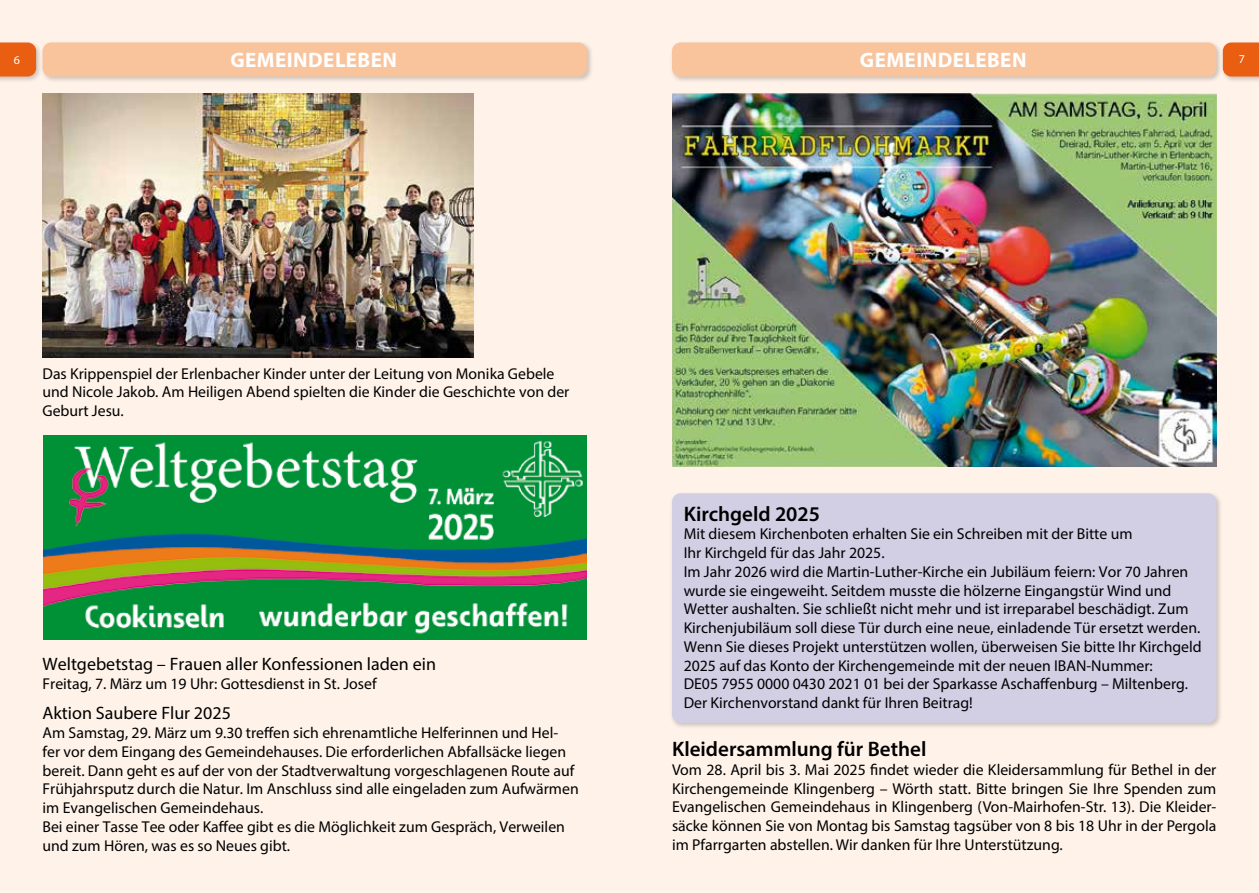
<style>
.page{position:relative;width:1259px;height:893px;background:#fef2e9}
.page>*{position:absolute;margin:0;border:0;box-sizing:border-box;transform-origin:0 0}
.t1{font:600 21px "Myriad Pro";color:#000}
.t2{font:700 21px "Myriad Pro";letter-spacing:.02em;color:#fff}
.t3{font:18px "Myriad Pro";color:#000}
.t4{font:15.75px/18.8px "Myriad Pro";color:#000}
.t5{font:12px "Myriad Pro";color:#fff}
</style>
<div class="page">
<div style="left:0;top:40px;width:43px;height:43px;background:#000;opacity:.2"></div>
<svg style="left:0;top:43px;width:36px;height:34px"></svg>
<div style="left:1220px;top:40px;width:39px;height:43px;background:#000;opacity:.2"></div>
<svg style="left:1223px;top:43px;width:36px;height:34px"></svg>
<div style="left:669px;top:40px;width:554px;height:43px;background:#000;opacity:.2"></div>
<div style="left:672px;top:43px;width:544px;height:34px;background:#f9c49c;border-radius:9px"></div>
<div style="left:669px;top:491px;width:554px;height:238px;background:#000;opacity:.2"></div>
<div style="left:672px;top:493px;width:544px;height:230px;background:#d2cee4;border-radius:9px"></div>
<div style="left:40px;top:40px;width:553px;height:43px;background:#000;opacity:.2"></div>
<div style="left:43px;top:43px;width:544px;height:34px;background:#f9c49c;border-radius:9px"></div>
<img style="left:43px;top:435px;width:543px;height:204px">
<img style="left:672px;top:94px;width:544px;height:372px">
<img style="left:43px;top:94px;width:430px;height:264px">
<p class="t5" style="left:14px;top:53px;width:8px">6</p>
<h1 class="t2" style="left:860px;top:46px;width:168px">GEMEINDELEBEN</h1>
<p class="t5" style="left:1238px;top:52px;width:8px">7</p>
<h1 class="t2" style="left:230px;top:46px;width:168px">GEMEINDELEBEN</h1>
<p class="t4" style="left:43px;top:364px;width:528px">Das Krippenspiel der Erlenbacher Kinder unter der Leitung von Monika Gebele und Nicole Jakob. Am Heiligen Abend spielten die Kinder die Geschichte von der<br>Geburt Jesu.</p>
<p class="t3" style="left:43px;top:653px;width:395px">Weltgebetstag – Frauen aller Konfessionen laden ein</p>
<p class="t4" style="left:43px;top:674px;width:336px">Freitag, 7. März um 19 Uhr: Gottesdienst in St. Josef</p>
<p class="t3" style="left:43px;top:702px;width:190px">Aktion Saubere Flur 2025</p>
<p class="t4" style="left:43px;top:723px;width:538px">Am Samstag, 29. März um 9.30 treffen sich ehrenamtliche Helferinnen und Hel&shy;fer vor dem Eingang des Gemeindehauses. Die erforderlichen Abfallsäcke liegen bereit. Dann geht es auf der von der Stadtverwaltung vorgeschlagenen Route auf Frühjahrsputz durch die Natur. Im Anschluss sind alle eingeladen zum Aufwärmen im Evangelischen Gemeindehaus.<br>Bei einer Tasse Tee oder Kaffee gibt es die Möglichkeit zum Gespräch, Verweilen und zum Hören, was es so Neues gibt.</p>
<h1 class="t1" style="left:684px;top:500px;width:138px">Kirchgeld 2025</h1>
<p class="t4" style="left:684px;top:525px;width:519px">Mit diesem Kirchenboten erhalten Sie ein Schreiben mit der Bitte um<br>Ihr Kirchgeld für das Jahr 2025.<br>Im Jahr 2026 wird die Martin-Luther-Kirche ein Jubiläum feiern: Vor 70 Jahren wurde sie eingeweiht. Seitdem musste die hölzerne Eingangstür Wind und Wetter aushalten. Sie schließt nicht mehr und ist irreparabel beschädigt. Zum Kirchenjubiläum soll diese Tür durch eine neue, einladende Tür ersetzt werden.<br>Wenn Sie dieses Projekt unterstützen wollen, überweisen Sie bitte Ihr Kirchgeld 2025 auf das Konto der Kirchengemeinde mit der neuen IBAN-Nummer:<br>DE05 7955 0000 0430 2021 01 bei der Sparkasse Aschaffenburg – Miltenberg.<br>Der Kirchenvorstand dankt für Ihren Beitrag!</p>
<h1 class="t1" style="left:672px;top:736px;width:256px">Kleidersammlung für Bethel</h1>
<p class="t4" style="left:672px;top:760px;width:546px;text-align:justify">Vom 28. April bis 3. Mai 2025 findet wieder die Kleidersammlung für Bethel in der Kirchengemeinde Klingenberg – Wörth statt. Bitte bringen Sie Ihre Spenden zum Evangelischen Gemeindehaus in Klingenberg (Von-Mairhofen-Str. 13). Die Kleider&shy;säcke können Sie von Montag bis Samstag tagsüber von 8 bis 18 Uhr in der Pergola im Pfarrgarten abstellen. Wir danken für Ihre Unterstützung.</p>
</div>
